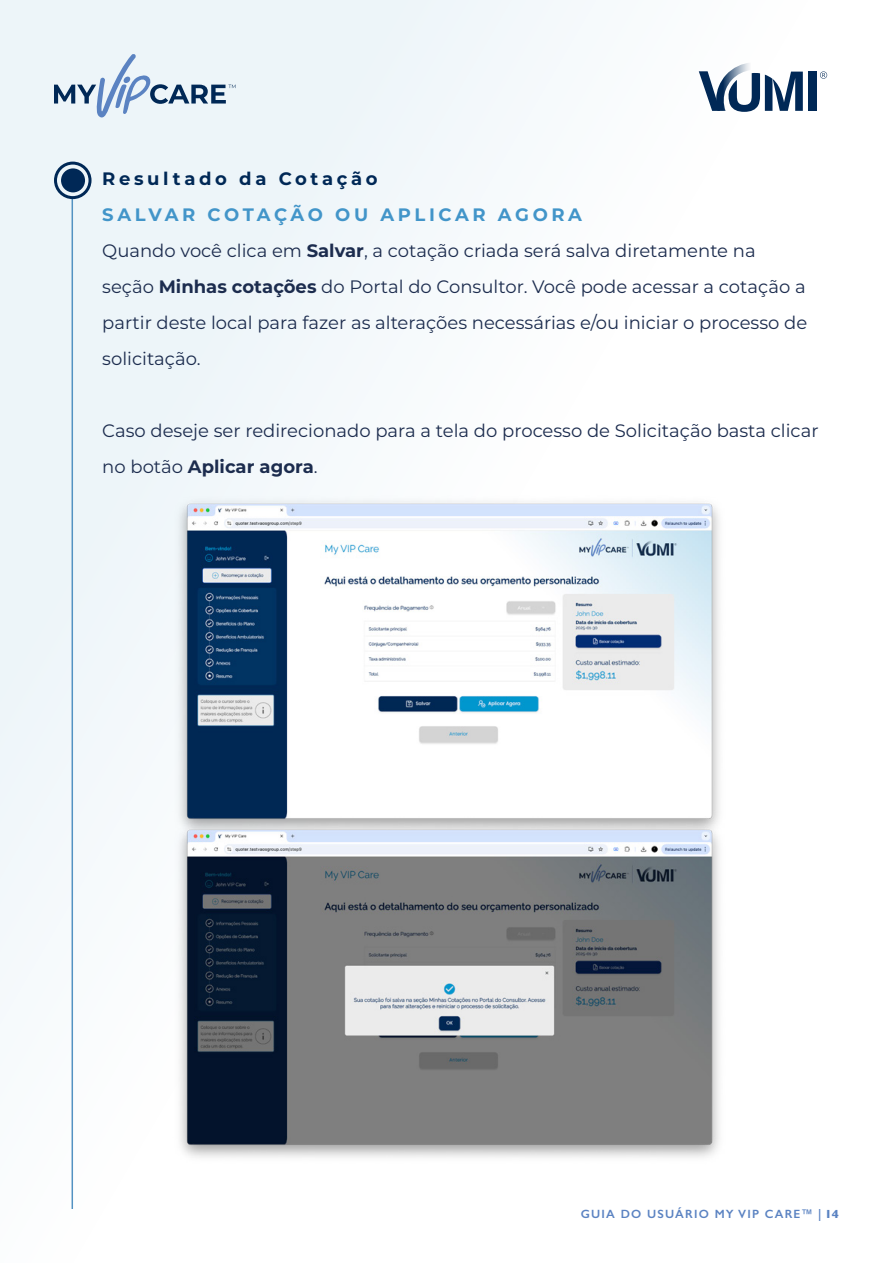
<style>
.page{position:relative;width:893px;height:1263px;background:#fff}
.page>*{position:absolute;margin:0;border:0;box-sizing:border-box;transform-origin:0 0}
.t1{font:18px/36px "Montserrat";color:#1c2c4e}
.t2{font:700 18px "Montserrat";letter-spacing:.2em;color:#002856}
.t3{font:600 12px "Gill Sans";letter-spacing:.1em;color:#5b83c2}
.s1{font-weight:700;color:#4295c9}
.s2{font-weight:700}
</style>
<div class="page">
<div style="left:0;top:0;width:893px;height:1263px;background:linear-gradient(to right,#eff6f9,#fff)"></div>
<svg style="left:820px;top:71px;width:7px;height:8px"></svg>
<div style="left:809px;top:72px;width:8px;height:39px;background:#002856"></div>
<svg style="left:699px;top:62px;width:104px;height:50px"></svg>
<svg style="left:54px;top:54px;width:181px;height:63px;background:#c9d7e4"></svg>
<hr style="left:72px;top:197px;width:1px;height:1012px;background:#5392c2">
<div style="left:54px;top:162px;width:38px;height:37px;border:3px solid #002856;border-radius:50%"></div>
<div style="left:61px;top:168px;width:24px;height:24px;background:#002856;border-radius:50%"></div>
<img style="left:170px;top:492px;width:559px;height:326px">
<img style="left:170px;top:818px;width:559px;height:348px">
<p class="t2" style="left:102px;top:166px;width:277px">Resultado da Cotação</p>
<p class="t1" style="left:102px;top:196px;width:706px"><span class="s1">SALVAR COTAÇÃO OU APLICAR AGORA<br></span>Quando você clica em <span class="s2">Salvar</span>, a cotação criada será salva diretamente na seção <span class="s2">Minhas cotações</span> do Portal do Consultor. Você pode acessar a cotação a partir deste local para fazer as alterações necessárias e/ou iniciar o processo de solicitação.</p>
<p class="t1" style="left:102px;top:412px;width:718px">Caso deseje ser redirecionado para a tela do processo de Solicitação basta clicar no botão <span class="s2">Aplicar agora</span>.</p>
<p class="t3" style="left:581px;top:1206px;width:260px">GUIA DO USUÁRIO MY VIP CARE™ | <span class="s2">14</span></p>
</div>
